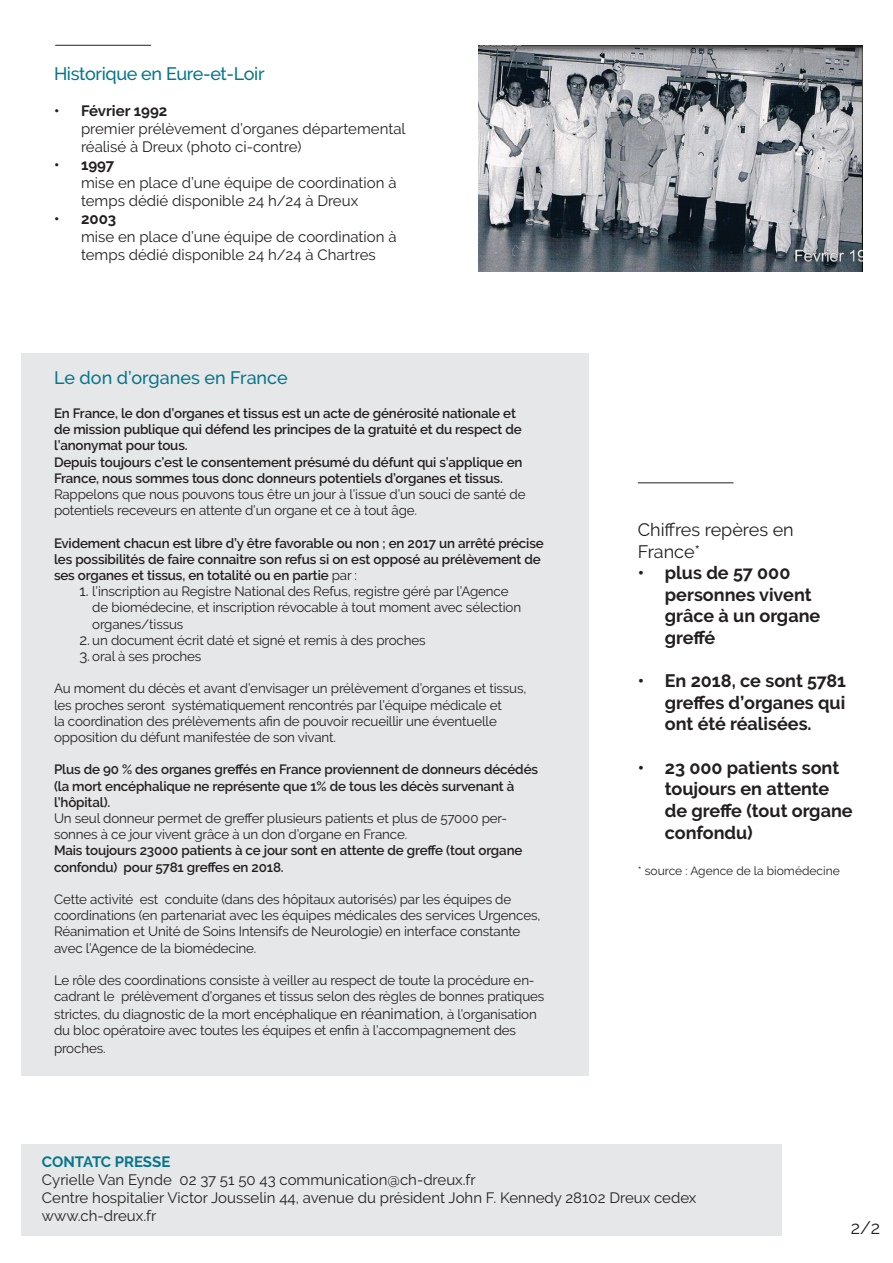
<style>
.page{position:relative;width:893px;height:1263px;background:#fff}
.page>*{position:absolute;margin:0;border:0;box-sizing:border-box;transform-origin:0 0}
.t1{font:700 18px/21.6px "Raleway";color:#231f20}
.t2{font:18px/21.6px "Raleway";color:#231f20}
.t3{font:500 18px "Raleway";letter-spacing:-.02em;color:#05768a}
.t4{font:500 18px "Raleway";color:#05768a}
.t5{font:15px/18px "Raleway";color:#231f20}
.t6{font:700 15px "Raleway";color:#231f20}
.t7{font:700 15px "Raleway";color:#05768a}
.t8{font:13.5px/16.2px "Raleway";letter-spacing:-.01em;color:#231f20}
.t9{font:600 13.5px/16.2px "Raleway";letter-spacing:-.01em;color:#231f20}
.t10{font:12px "Raleway";color:#231f20}
.s1{font-weight:400}
.s2{font-size:15px}
</style>
<div class="page">
<img style="left:478px;top:45px;width:384px;height:227px">
<hr style="left:638px;top:483px;width:95px;height:1px;background:#231f20">
<hr style="left:55px;top:45px;width:96px;height:1px;background:#231f20">
<div style="left:21px;top:1144px;width:761px;height:91px;background:#e6e7e9"></div>
<div style="left:21px;top:353px;width:568px;height:723px;background:#e6e7e9"></div>
<h1 class="t3" style="left:54px;top:63px;width:212px">Historique en Eure-et-Loir</h1>
<p class="t6" style="left:54px;top:102px;width:115px">• Février 1992</p>
<p class="t5" style="left:81px;top:119px;width:326px">premier prélèvement d’organes départemental réalisé à Dreux (photo ci-contre)</p>
<p class="t6" style="left:54px;top:156px;width:62px">• 1997</p>
<p class="t5" style="left:81px;top:173px;width:317px">mise en place d’une équipe de coordination à temps dédié disponible 24 h/24 à Dreux</p>
<p class="t6" style="left:54px;top:210px;width:64px">• 2003</p>
<p class="t5" style="left:81px;top:227px;width:317px">mise en place d’une équipe de coordination à temps dédié disponible 24 h/24 à Chartres</p>
<h1 class="t4" style="left:54px;top:367px;width:235px">Le don d’organes en France</h1>
<p class="t9" style="left:54px;top:405px;width:470px">En France, le don d’organes et tissus est un acte de générosité nationale et de mission publique qui défend les principes de la gratuité et du respect de l’anonymat pour tous.<br>Depuis toujours c’est le consentement présumé du défunt qui s’applique en France, nous sommes tous donc donneurs potentiels d’organes et tissus.</p>
<p class="t8" style="left:54px;top:486px;width:473px">Rappelons que nous pouvons tous être un jour à l’issue d’un souci de santé de potentiels receveurs en attente d’un organe et ce à tout âge.</p>
<p class="t9" style="left:54px;top:535px;width:491px">Evidement chacun est libre d’y être favorable ou non ; en 2017 un arrêté précise les possibilités de faire connaitre son refus si on est opposé au prélèvement de ses organes et tissus, en totalité ou en partie <span class="s1">par :</span></p>
<p class="t8" style="left:92px;top:583px;width:430px;text-indent:-13px"><span class="s2">1.</span> l’inscription au Registre National des Refus, registre géré par l’Agence de biomédecine, et inscription révocable à tout moment avec sélection organes/tissus</p>
<p class="t8" style="left:80px;top:632px;width:348px"><span class="s2">2.</span> un document écrit daté et signé et remis à des proches</p>
<p class="t8" style="left:80px;top:648px;width:123px"><span class="s2">3.</span> oral à ses proches</p>
<p class="t8" style="left:54px;top:680px;width:474px">Au moment du décès et avant d’envisager un prélèvement d’organes et tissus, les proches seront systématiquement rencontrés par l’équipe médicale et<br>la coordination des prélèvements afin de pouvoir recueillir une éventuelle opposition du défunt manifestée de son vivant.</p>
<p class="t9" style="left:54px;top:761px;width:486px">Plus de 90 % des organes greffés en France proviennent de donneurs décédés (la mort encéphalique ne représente que 1% de tous les décès survenant à l’hôpital).</p>
<p class="t8" style="left:54px;top:810px;width:455px">Un seul donneur permet de greffer plusieurs patients et plus de 57000 per&shy;sonnes à ce jour vivent grâce à un don d’organe en France.</p>
<p class="t9" style="left:54px;top:842px;width:470px">Mais toujours 23000 patients à ce jour sont en attente de greffe (tout organe confondu) pour 5781 greffes en 2018.</p>
<p class="t8" style="left:54px;top:891px;width:488px">Cette activité est conduite (dans des hôpitaux autorisés) par les équipes de coordinations (en partenariat avec les équipes médicales des services Urgences, Réanimation et Unité de Soins Intensifs de Neurologie) en interface constante avec l’Agence de la biomédecine.</p>
<p class="t8" style="left:54px;top:972px;width:492px">Le rôle des coordinations consiste à veiller au respect de toute la procédure en&shy;cadrant le prélèvement d’organes et tissus selon des règles de bonnes pratiques</p>
<p class="t8" style="left:54px;top:1006px;width:484px">strictes, du diagnostic de la mort encéphalique <span class="s2">en réanimation,</span> à l’organisation du bloc opératoire avec toutes les équipes et enfin à l’accompagnement des</p>
<p class="t8" style="left:54px;top:1040px;width:53px">proches.</p>
<h1 class="t2" style="left:638px;top:519px;width:157px">Chiffres repères en<br>France*</h1>
<h1 class="t1" style="left:665px;top:562px;width:157px;text-indent:-27px">• plus de 57 000 personnes vivent grâce à un organe greffé</h1>
<h1 class="t1" style="left:665px;top:670px;width:183px;text-align:justify;text-indent:-27px">• En 2018, ce sont 5781 greffes d’organes qui ont été réalisées.</h1>
<h1 class="t1" style="left:665px;top:757px;width:189px;text-indent:-27px">• 23 000 patients sont toujours en attente de greffe (tout organe confondu)</h1>
<p class="t10" style="left:638px;top:863px;width:203px">* source : Agence de la biomédecine</p>
<p class="t7" style="left:42px;top:1153px;width:43px">contatc</p>
<p class="t7" style="left:115px;top:1153px;width:55px">presse</p>
<p class="t5" style="left:42px;top:1171px;width:656px">Cyrielle Van Eynde 02 37 51 50 43 communication@ch-dreux.fr<br>Centre hospitalier Victor Jousselin 44, avenue du président John F. Kennedy 28102 Dreux cedex www.ch-dreux.fr</p>
<h1 class="t2" style="left:851px;top:1217px;width:31px">2/2</h1>
</div>
